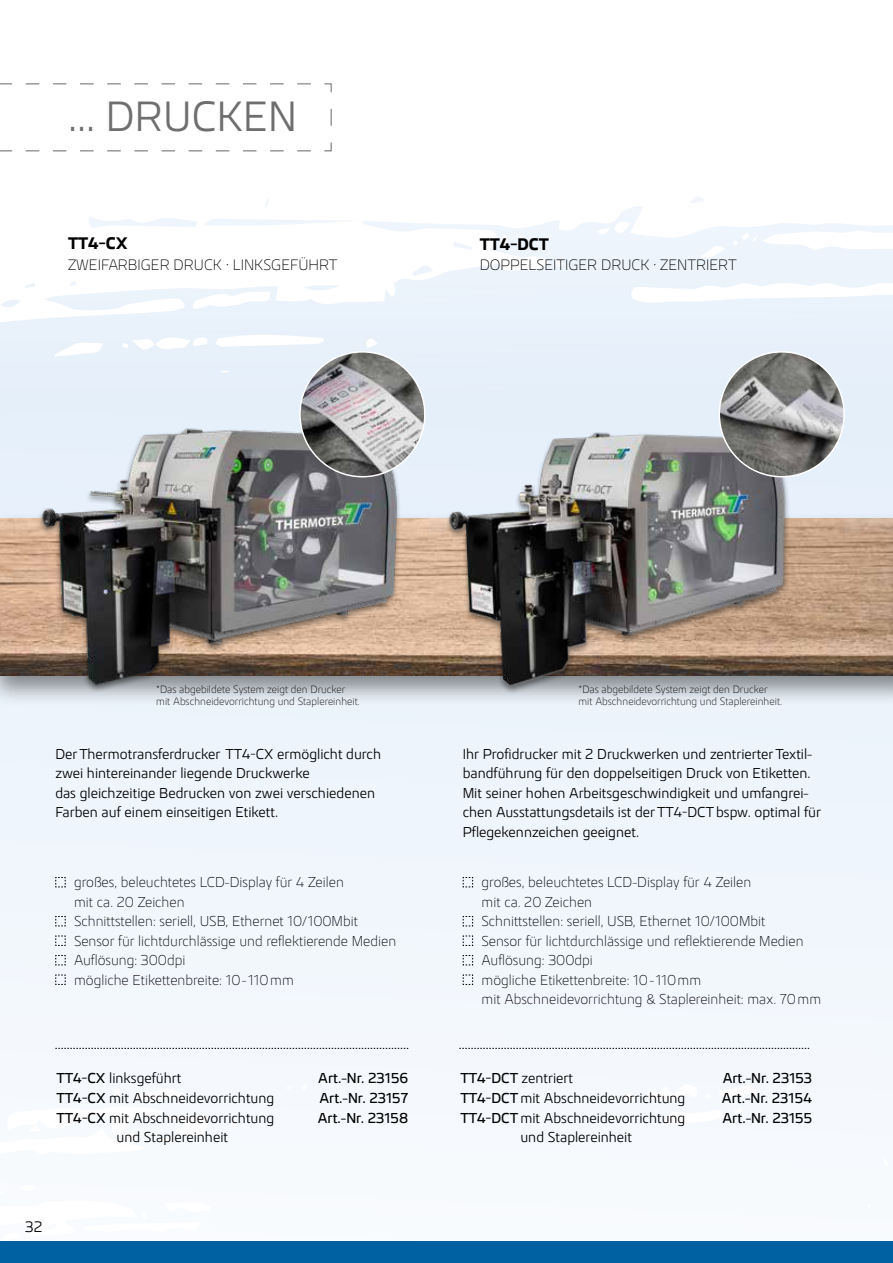
<style>
.page{position:relative;width:893px;height:1263px;background:#fff}
.page>*{position:absolute;margin:0;border:0;box-sizing:border-box;transform-origin:0 0}
.t1{font:42px "Kuro";color:#6e6e6e}
.t2{font:700 16.5px "Kuro";color:#000}
.t3{font:300 15px "Kuro";color:#000}
.t4{font:15px "Kuro";color:#000}
.t5{font:14.25px/19.5px "Kuro";color:#000}
.t6{font:300 14.25px/19.5px "Kuro";color:#000}
.t7{font:500 14.25px/20.2px "Kuro";color:#000;text-align:justify}
.t8{font:300 10.5px/12px "Kuro";color:#000}
.s1{font-weight:500}
</style>
<div class="page">
<div style="left:0;top:400px;width:893px;height:842px;background:#f2f7fc"></div>
<svg style="left:44px;top:1223px;width:13px;height:9px"></svg>
<div style="left:0;top:1242px;width:893px;height:21px;background:#0061a2"></div>
<div style="left:0;top:0;width:893px;height:400px;background:linear-gradient(to bottom,#fff,#eaf2fb)"></div>
<svg style="left:0;top:83px;width:332px;height:69px"></svg>
<div style="left:0;top:512px;width:893px;height:195px;background:#000;opacity:.44"></div>
<img style="left:855px;top:518px;width:31px;height:158px">
<div style="left:886px;top:512px;width:7px;height:195px;background:#000;opacity:.44"></div>
<svg style="left:55px;top:1048px;width:353px;height:1px"></svg>
<svg style="left:459px;top:1048px;width:350px;height:1px"></svg>
<svg style="left:55px;top:877px;width:11px;height:11px"></svg>
<svg style="left:55px;top:916px;width:11px;height:11px"></svg>
<svg style="left:55px;top:935px;width:11px;height:11px"></svg>
<svg style="left:55px;top:955px;width:11px;height:11px"></svg>
<svg style="left:55px;top:974px;width:11px;height:11px"></svg>
<svg style="left:462px;top:877px;width:11px;height:11px"></svg>
<svg style="left:462px;top:916px;width:11px;height:11px"></svg>
<svg style="left:462px;top:935px;width:11px;height:11px"></svg>
<svg style="left:462px;top:955px;width:11px;height:11px"></svg>
<svg style="left:462px;top:974px;width:11px;height:11px"></svg>
<img style="left:439px;top:423px;width:416px;height:268px">
<img style="left:0;top:423px;width:439px;height:268px">
<img style="left:719px;top:352px;width:125px;height:125px;border-radius:62px">
<div style="left:719px;top:351px;width:126px;height:126px;border:2px solid #fff;border-radius:50%"></div>
<img style="left:300px;top:352px;width:125px;height:125px;border-radius:62px">
<h1 class="t1" style="left:68px;top:91px;width:230px">... DRUCKEN</h1>
<p class="t2" style="left:68px;top:232px;width:61px">TT4-CX</p>
<p class="t3" style="left:68px;top:256px;width:271px">ZWEIFARBIGER DRUCK • LINKSGEFÜHRT</p>
<p class="t2" style="left:480px;top:234px;width:71px">TT4-DCT</p>
<p class="t3" style="left:480px;top:256px;width:259px">DOPPELSEITIGER DRUCK • ZENTRIERT</p>
<p class="t8" style="left:156px;top:683px;width:205px">*Das abgebildete System zeigt den Drucker mit Abschneidevorrichtung und Staplereinheit.</p>
<p class="t8" style="left:578px;top:683px;width:205px">*Das abgebildete System zeigt den Drucker mit Abschneidevorrichtung und Staplereinheit.</p>
<p class="t5" style="left:55px;top:744px;width:327px">Der Thermotransferdrucker TT4-CX ermöglicht durch zwei hintereinander liegende Druckwerke<br>das gleichzeitige Bedrucken von zwei verschiedenen Farben auf einem einseitigen Etikett.</p>
<p class="t6" style="left:74px;top:872px;width:324px">großes, beleuchtetes LCD-Display für 4 Zeilen<br>mit ca. 20 Zeichen<br>Schnittstellen: seriell, USB, Ethernet 10/100Mbit Sensor für lichtdurchlässige und reflektierende Medien Auflösung: 300dpi<br>mögliche Etikettenbreite: 10 - 110 mm</p>
<p class="t5" style="left:56px;top:1068px;width:127px"><span class="s1">TT4-CX</span> linksgeführt</p>
<p class="t5" style="left:56px;top:1088px;width:219px"><span class="s1">TT4-CX</span> mit Abschneidevorrichtung</p>
<p class="t5" style="left:56px;top:1108px;width:219px"><span class="s1">TT4-CX</span> mit Abschneidevorrichtung</p>
<p class="t5" style="left:116px;top:1127px;width:113px">und Staplereinheit</p>
<p class="t7" style="left:318px;top:1067px;width:92px">Art.-Nr. 23156<br>Art.-Nr. 23157<br>Art.-Nr. 23158</p>
<p class="t5" style="left:463px;top:744px;width:360px">Ihr Profidrucker mit 2 Druckwerken und zentrierter Textil&shy;bandführung für den doppelseitigen Druck von Etiketten.<br>Mit seiner hohen Arbeitsgeschwindigkeit und umfangrei&shy;chen Ausstattungsdetails ist der TT4-DCT bspw. optimal für Pflegekennzeichen geeignet.</p>
<p class="t6" style="left:481px;top:872px;width:341px">großes, beleuchtetes LCD-Display für 4 Zeilen<br>mit ca. 20 Zeichen<br>Schnittstellen: seriell, USB, Ethernet 10/100Mbit<br>Sensor für lichtdurchlässige und reflektierende Medien Auflösung: 300dpi<br>mögliche Etikettenbreite: 10 - 110 mm<br>mit Abschneidevorrichtung &amp; Staplereinheit: max. 70 mm</p>
<p class="t5" style="left:460px;top:1068px;width:114px"><span class="s1">TT4-DCT</span> zentriert</p>
<p class="t5" style="left:460px;top:1088px;width:227px"><span class="s1">TT4-DCT</span> mit Abschneidevorrichtung</p>
<p class="t5" style="left:460px;top:1108px;width:227px"><span class="s1">TT4-DCT</span> mit Abschneidevorrichtung</p>
<p class="t5" style="left:520px;top:1127px;width:113px">und Staplereinheit</p>
<p class="t7" style="left:722px;top:1067px;width:92px">Art.-Nr. 23153<br>Art.-Nr. 23154<br>Art.-Nr. 23155</p>
<p class="t4" style="left:25px;top:1217px;width:19px">32</p>
</div>
